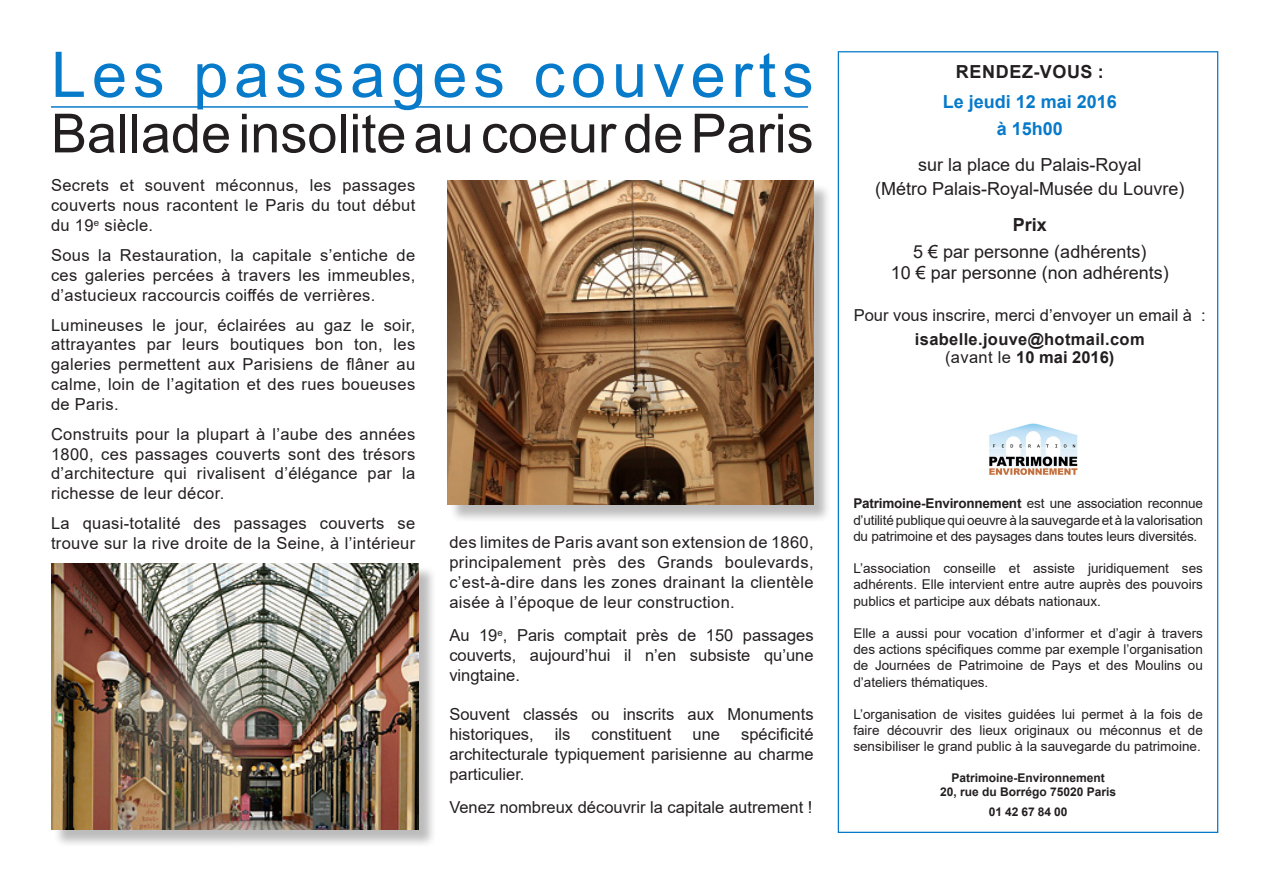
<style>
.page{position:relative;width:1263px;height:893px;background:#fff}
.page>*{position:absolute;margin:0;border:0;box-sizing:border-box;transform-origin:0 0}
.t1{font:63px "Arial";letter-spacing:.095em;color:#077aca}
.t2{font:54px "Arial";color:#231f20}
.t3{font:18px "Arial";color:#231f20}
.t4{font:700 18px "Arial";color:#077aca}
.t5{font:700 18px "Arial";letter-spacing:.035em;color:#231f20}
.t6{font:16.5px/19.8px "Arial";letter-spacing:.02em;color:#231f20;text-align:justify}
.t7{font:16.5px/19.8px "Arial";color:#231f20}
.t8{font:700 16.5px "Arial";letter-spacing:.02em;color:#231f20}
.t9{font:700 16.5px "Arial";color:#231f20}
.t10{font:13.5px/16.2px "Arial";color:#231f20;text-align:justify}
.t11{font:700 12px "Arial";color:#231f20}
.s1{font-weight:400}
.s2{font-weight:700}
</style>
<div class="page">
<hr style="left:51px;top:106px;width:757px;height:2px;background:#077aca">
<div style="left:53px;top:566px;width:384px;height:282px;background:#231f20;opacity:.3"></div>
<img style="left:51px;top:563px;width:367px;height:266px">
<img style="left:989px;top:423px;width:89px;height:52px">
<div style="left:450px;top:183px;width:382px;height:340px;background:#231f20;opacity:.3"></div>
<img style="left:447px;top:181px;width:366px;height:323px">
<p class="t1" style="left:51px;top:31px;width:764px">Les passages couverts</p>
<p class="t2" style="left:51px;top:96px;width:764px">Ballade insolite au coeur de Paris</p>
<p class="t6" style="left:51px;top:176px;width:366px">Secrets et souvent méconnus, les passages couverts nous racontent le Paris du tout début du 19<sup>e</sup> siècle.</p>
<p class="t6" style="left:51px;top:245px;width:366px">Sous la Restauration, la capitale s’entiche de ces galeries percées à travers les immeubles, d’astucieux raccourcis coiffés de verrières.</p>
<p class="t6" style="left:51px;top:315px;width:366px">Lumineuses le jour, éclairées au gaz le soir, attrayantes par leurs boutiques bon ton, les galeries permettent aux Parisiens de flâner au calme, loin de l’agitation et des rues boueuses de Paris.</p>
<p class="t6" style="left:51px;top:424px;width:366px">Construits pour la plupart à l’aube des années 1800, ces passages couverts sont des trésors d’architecture qui rivalisent d’élégance par la richesse de leur décor.</p>
<p class="t6" style="left:51px;top:513px;width:366px">La quasi-totalité des passages couverts se trouve sur la rive droite de la Seine, à l’intérieur</p>
<p class="t6" style="left:449px;top:533px;width:366px">des limites de Paris avant son extension de 1860, principalement près des Grands boulevards, c’est-à-dire dans les zones drainant la clientèle aisée à l’époque de leur construction.</p>
<p class="t6" style="left:449px;top:625px;width:366px">Au 19<sup>e</sup>, Paris comptait près de 150 passages couverts, aujourd’hui il n’en subsiste qu’une vingtaine.</p>
<p class="t7" style="left:449px;top:704px;width:366px">Souvent classés ou inscrits aux Monuments historiques,</p>
<p class="t6" style="left:449px;top:724px;width:366px;text-indent:292px">spécificité architecturale typiquement parisienne au charme particulier.</p>
<p class="t7" style="left:449px;top:797px;width:365px">Venez nombreux découvrir la capitale autrement !</p>
<p class="t6" style="left:555px;top:724px;width:17px">ils</p>
<p class="t7" style="left:592px;top:724px;width:81px">constituent</p>
<p class="t6" style="left:692px;top:724px;width:29px">une</p>
<p class="t5" style="left:956px;top:59px;width:149px">RENDEZ-VOUS :</p>
<p class="t4" style="left:943px;top:89px;width:176px">Le jeudi 12 mai 2016</p>
<p class="t4" style="left:997px;top:116px;width:68px">à 15h00</p>
<p class="t3" style="left:918px;top:152px;width:225px">sur la place du Palais-Royal</p>
<p class="t3" style="left:875px;top:176px;width:311px">(Métro Palais-Royal-Musée du Louvre)</p>
<p class="t5" style="left:1013px;top:212px;width:36px">Prix</p>
<p class="t3" style="left:913px;top:239px;width:235px">5 € par personne (adhérents)</p>
<p class="t3" style="left:891px;top:261px;width:280px">10 € par personne (non adhérents)</p>
<p class="t7" style="left:854px;top:305px;width:354px">Pour vous inscrire, merci d’envoyer un email à :</p>
<p class="t8" style="left:915px;top:327px;width:231px">isabelle.jouve@hotmail.com</p>
<p class="t9" style="left:945px;top:345px;width:171px"><span class="s1">(avant le</span> 10 mai 2016)</p>
<p class="t10" style="left:853px;top:495px;width:351px"><span class="s2">Patrimoine-Environnement</span> est une association reconnue d’utilité publique qui oeuvre à la sauvegarde et à la valorisation du patrimoine et des paysages dans toutes leurs diversités.</p>
<p class="t10" style="left:853px;top:560px;width:351px">L’association conseille et assiste juridiquement ses adhérents. Elle intervient entre autre auprès des pouvoirs publics et participe aux débats nationaux.</p>
<p class="t10" style="left:853px;top:625px;width:351px">Elle a aussi pour vocation d’informer et d’agir à travers des actions spécifiques comme par exemple l’organisation de Journées de Patrimoine de Pays et des Moulins ou d’ateliers thématiques.</p>
<p class="t10" style="left:853px;top:706px;width:351px">L’organisation de visites guidées lui permet à la fois de faire découvrir des lieux originaux ou méconnus et de sensibiliser le grand public à la sauvegarde du patrimoine.</p>
<p class="t11" style="left:951px;top:769px;width:155px">Patrimoine-Environnement</p>
<p class="t11" style="left:940px;top:784px;width:178px">20, rue du Borrégo 75020 Paris</p>
<p class="t11" style="left:989px;top:803px;width:80px">01 42 67 84 00</p>
</div>
